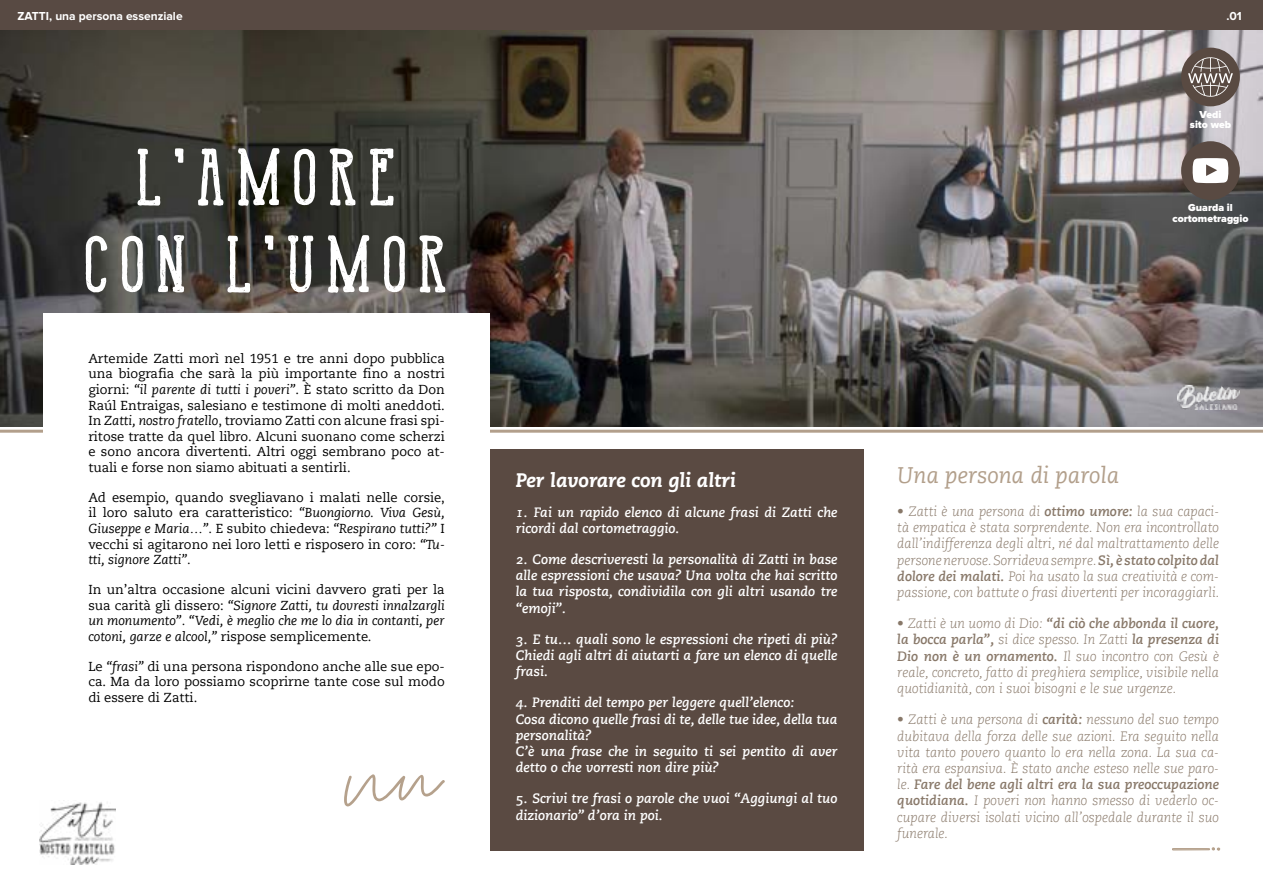
<style>
.page{position:relative;width:1263px;height:893px;background:#fff}
.page>*{position:absolute;margin:0;border:0;box-sizing:border-box;transform-origin:0 0}
.t1{font:58.5px/87px "Monarchy Rough";letter-spacing:.19em;color:#fff;text-align:center}
.t2{font:22.5px "Caecilia Italic Os F";color:#b29f8b}
.t3{font:italic 800 19.5px "Caecilia LT";color:#fff}
.t4{font:13.5px/16.2px "Caecilia Light Italic Os F";color:#887869;text-align:justify}
.t5{font:13.5px/16.2px "Caecilia Bold Italic Os F";color:#fff}
.t6{font:italic 700 13.5px/16.2px "Caecilia LT";color:#887869}
.t7{font:12.9px/15.6px "Caecilia LT";color:#000;text-align:justify}
.t8{font:italic 12.9px/15.6px "Caecilia LT";color:#000;text-align:justify}
.t9{font:700 12px "Proxima Nova";color:#fff}
.t10{font:900 10.5px/10.5px "Proxima Nova";color:#fff;text-align:center}
.s1{font-style:italic}
.s2{font-style:normal}
.s3{font-family:"Caecilia LT";font-weight:700;font-style:italic}
.s4{font-family:"Caecilia Light Italic Os F";font-weight:400;font-style:normal}
</style>
<div class="page">
<div style="left:0;top:0;width:1263px;height:193px;background:#584a43"></div>
<img style="left:0;top:31px;width:1263px;height:395px">
<hr style="left:0;top:430px;width:1263px;height:3px;background:#b29f8b">
<div style="left:43px;top:314px;width:447px;height:468px;background:#fff"></div>
<svg style="left:344px;top:774px;width:101px;height:32px"></svg>
<svg style="left:1172px;top:847px;width:49px;height:4px"></svg>
<div style="left:490px;top:449px;width:373px;height:401px;background:#5a4a42"></div>
<img style="left:39px;top:800px;width:77px;height:64px">
<div style="left:1181px;top:141px;width:59px;height:59px;background:#594a42;border-radius:50%"></div>
<svg style="left:1192px;top:158px;width:37px;height:25px"></svg>
<div style="left:1181px;top:48px;width:59px;height:58px;background:#594a42;border-radius:50%"></div>
<svg style="left:1188px;top:55px;width:45px;height:42px"></svg>
<img style="left:1177px;top:386px;width:62px;height:23px">
<p class="t9" style="left:17px;top:9px;width:167px">ZATTI, una persona essenziale</p>
<h1 class="t1" style="left:84px;top:132px;width:364px">L’AMORE<br>CON L’UMOR</h1>
<p class="t7" style="left:88px;top:351px;width:358px">Artemide Zatti morì nel 1951 e tre anni dopo pubblica una biografia che sarà la più importante fino a nostri giorni: <span class="s1">“il parente di tutti i poveri”</span>. È stato scritto da Don Raúl Entraigas, salesiano e testimone di molti aneddoti.<br>In <span class="s1">Zatti, nostro fratello</span>, troviamo Zatti con alcune frasi spi&shy;ritose tratte da quel libro. Alcuni suonano come scherzi e sono ancora divertenti. Altri oggi sembrano poco at&shy;tuali e forse non siamo abituati a sentirli.</p>
<p class="t7" style="left:88px;top:490px;width:358px">Ad esempio, quando svegliavano i malati nelle corsie, il loro saluto era caratteristico: <span class="s1">“Buongiorno. Viva Gesù, Giuseppe e Maria…”.</span> E subito chiedeva: <span class="s1">“Respirano tutti?”</span> I vecchi si agitarono nei loro letti e risposero in coro: <span class="s1">“Tu&shy;tti, signore Zatti”.</span></p>
<p class="t8" style="left:88px;top:582px;width:358px"><span class="s2">In un’altra occasione alcuni vicini davvero grati per la sua carità gli dissero:</span> “Signore Zatti, tu dovresti innalzargli un monumento”. “Vedi, è meglio che me lo dia in contanti, per cotoni, garze e alcool,” <span class="s2">rispose semplicemente.</span></p>
<p class="t7" style="left:88px;top:659px;width:358px">Le <span class="s1">“frasi”</span> di una persona rispondono anche alle sue epo&shy;ca. Ma da loro possiamo scoprirne tante cose sul modo di essere di Zatti.</p>
<p class="t9" style="left:1226px;top:9px;width:17px">.01</p>
<p class="t10" style="left:1190px;top:109px;width:43px">Vedi sito web</p>
<p class="t10" style="left:1172px;top:203px;width:78px">Guarda il cortometraggio</p>
<h3 class="t3" style="left:516px;top:469px;width:222px">Per lavorare con gli altri</h3>
<h2 class="t2" style="left:897px;top:463px;width:223px">Una persona di parola</h2>
<p class="t5" style="left:516px;top:504px;width:323px">1. Fai un rapido elenco di alcune frasi di Zatti che ricordi dal cortometraggio.</p>
<p class="t5" style="left:516px;top:551px;width:323px;text-align:justify">2. Come descriveresti la personalità di Zatti in base alle espressioni che usava? Una volta che hai scritto la tua risposta, condividila con gli altri usando tre “emoji”.</p>
<p class="t5" style="left:516px;top:631px;width:323px;text-align:justify">3. E tu… quali sono le espressioni che ripeti di più?<br>Chiedi agli altri di aiutarti a fare un elenco di quelle frasi.</p>
<p class="t5" style="left:516px;top:695px;width:323px">4. Prenditi del tempo per leggere quell’elenco:<br>Cosa dicono quelle frasi di te, delle tue idee, della tua personalità?<br>C’è una frase che in seguito ti sei pentito di aver detto o che vorresti non dire più?</p>
<p class="t5" style="left:516px;top:791px;width:323px">5. Scrivi tre frasi o parole che vuoi “Aggiungi al tuo dizionario” d’ora in poi.</p>
<p class="t4" style="left:897px;top:504px;width:324px">• Zatti è una persona di <span class="s3">ottimo umore:</span> la sua capaci&shy;tà empatica è stata sorprendente. Non era incontrollato dall’indifferenza degli altri, né dal maltrattamento delle persone nervose. Sorrideva sempre. <span class="s3">Sì, è stato colpito dal dolore dei malati.</span> Poi ha usato la sua creatività e com&shy;passione, con battute o frasi divertenti per incoraggiarli.</p>
<p class="t6" style="left:897px;top:616px;width:323px"><span class="s4">• Zatti è un uomo di Dio:</span> “di ciò che abbonda il cuore, la bocca parla”, <span class="s4">si dice spesso. In Zatti</span> la presenza di</p>
<p class="t4" style="left:897px;top:648px;width:323px"><span class="s3">Dio non è un ornamento.</span> Il suo incontro con Gesù è reale, concreto, fatto di preghiera semplice, visibile nella quotidianità, con i suoi bisogni e le sue urgenze.</p>
<p class="t4" style="left:897px;top:712px;width:323px">• Zatti è una persona di <span class="s3">carità:</span> nessuno del suo tempo dubitava della forza delle sue azioni. Era seguito nella vita tanto povero quanto lo era nella zona. La sua ca&shy;rità era espansiva. È stato anche esteso nelle sue paro-</p>
<p class="t6" style="left:897px;top:776px;width:323px"><span class="s4">le.</span> Fare del bene agli altri era la sua preoccupazione</p>
<p class="t4" style="left:897px;top:793px;width:323px"><span class="s3">quotidiana.</span> I poveri non hanno smesso di vederlo oc&shy;cupare diversi isolati vicino all’ospedale durante il suo funerale.</p>
</div>
